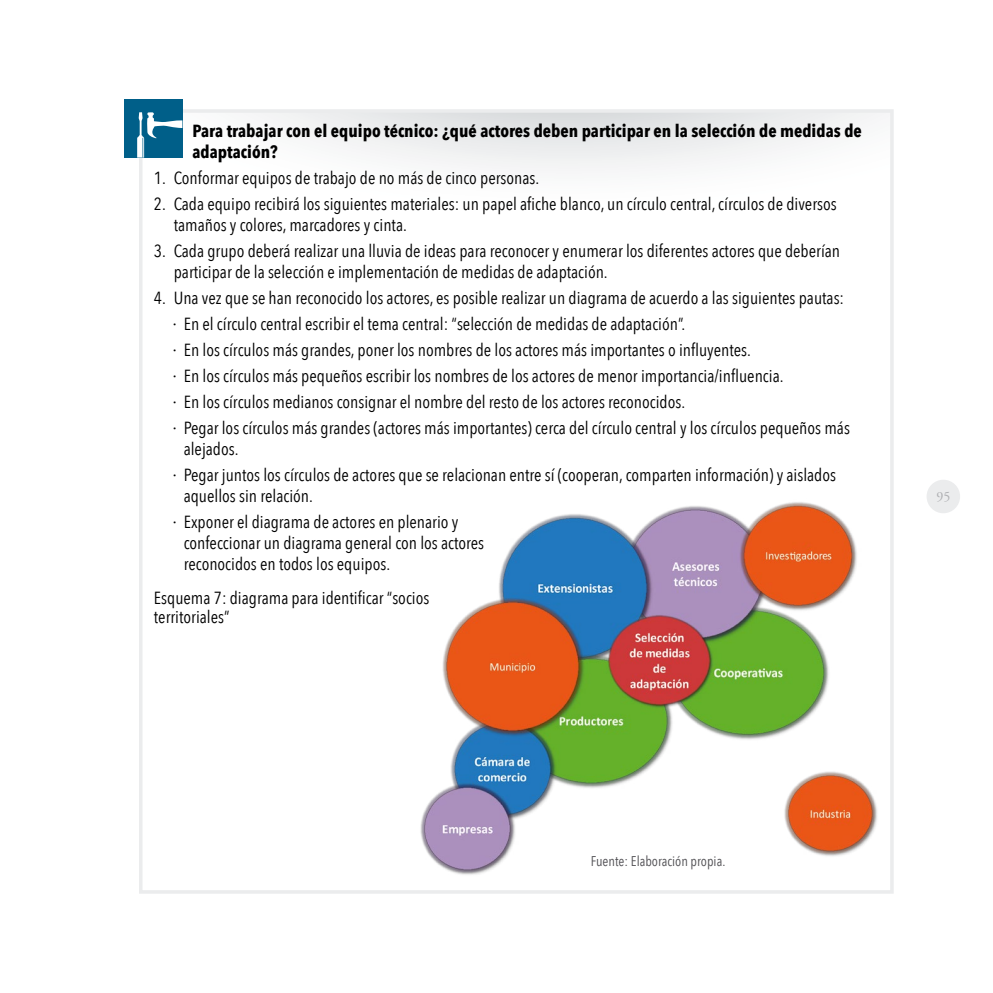
<style>
.page{position:relative;width:993px;height:993px;background:#fff}
.page>*{position:absolute;margin:0;border:0;box-sizing:border-box;transform-origin:0 0}
.CABEZALES_FIG_TAB{font:17.5px/21px "Avenir Next Condensed";color:#000}
.LATERALES{font:700 17.5px/21px "Avenir Next Condensed";color:#000}
.PIES{font:14px "Avenir Next Condensed";color:#504f53}
.t1{font:14px "Adobe Garamond Pro";color:#aeafb2}
.s1{font-family:"Avenir Next"}
</style>
<div class="page">
<div style="left:926px;top:479px;width:33px;height:34px;background:#ebeced;border-radius:50%"></div>
<svg style="left:182px;top:114px;width:693px;height:55px"></svg>
<div style="left:139px;top:109px;width:754px;height:784px;border:4px solid #ebeced"></div>
<img style="left:420px;top:492px;width:470px;height:394px">
<div style="left:124px;top:99px;width:58px;height:58px;background:#005f89"></div>
<svg style="left:137px;top:112px;width:45px;height:46px"></svg>
<p class="LATERALES" style="left:192px;top:120px;width:670px">Para trabajar con el equipo técnico: ¿qué actores deben participar en la selección de medidas de adaptación?</p>
<p class="CABEZALES_FIG_TAB" style="left:154px;top:167px;width:387px">1. Conformar equipos de trabajo de no más de cinco personas.</p>
<p class="CABEZALES_FIG_TAB" style="left:174px;top:193px;width:664px;text-indent:-20px">2. Cada equipo recibirá los siguientes materiales: un papel afiche blanco, un círculo central, círculos de diversos tamaños y colores, marcadores y cinta.</p>
<p class="CABEZALES_FIG_TAB" style="left:174px;top:240px;width:667px;text-indent:-20px">3. Cada grupo deberá realizar una lluvia de ideas para reconocer y enumerar los diferentes actores que deberían participar de la selección e implementación de medidas de adaptación.</p>
<p class="CABEZALES_FIG_TAB" style="left:154px;top:287px;width:691px">4. Una vez que se han reconocido los actores, es posible realizar un diagrama de acuerdo a las siguientes pautas:</p>
<p class="CABEZALES_FIG_TAB" style="left:172px;top:313px;width:514px"><span class="s1">·</span> En el círculo central escribir el tema central: “selección de medidas de adaptación”.</p>
<p class="CABEZALES_FIG_TAB" style="left:172px;top:339px;width:579px"><span class="s1">·</span> En los círculos más grandes, poner los nombres de los actores más importantes o influyentes.</p>
<p class="CABEZALES_FIG_TAB" style="left:172px;top:365px;width:612px"><span class="s1">·</span> En los círculos más pequeños escribir los nombres de los actores de menor importancia/influencia.</p>
<p class="CABEZALES_FIG_TAB" style="left:172px;top:391px;width:514px"><span class="s1">·</span> En los círculos medianos consignar el nombre del resto de los actores reconocidos.</p>
<p class="CABEZALES_FIG_TAB" style="left:184px;top:417px;width:667px;text-indent:-11px"><span class="s1">·</span> Pegar los círculos más grandes (actores más importantes) cerca del círculo central y los círculos pequeños más alejados.</p>
<p class="CABEZALES_FIG_TAB" style="left:184px;top:464px;width:653px;text-indent:-11px"><span class="s1">·</span> Pegar juntos los círculos de actores que se relacionan entre sí (cooperan, comparten información) y aislados aquellos sin relación.</p>
<p class="CABEZALES_FIG_TAB" style="left:184px;top:510px;width:302px;text-indent:-11px"><span class="s1">·</span> Exponer el diagrama de actores en plenario y confeccionar un diagrama general con los actores reconocidos en todos los equipos.</p>
<p class="CABEZALES_FIG_TAB" style="left:154px;top:587px;width:277px;line-height:19.2px">Esquema 7: diagrama para identificar “socios territoriales”</p>
<p class="t1" style="left:936px;top:488px;width:15px">95</p>
<p class="PIES" style="left:590px;top:851px;width:136px">Fuente: Elaboración propia.</p>
</div>
